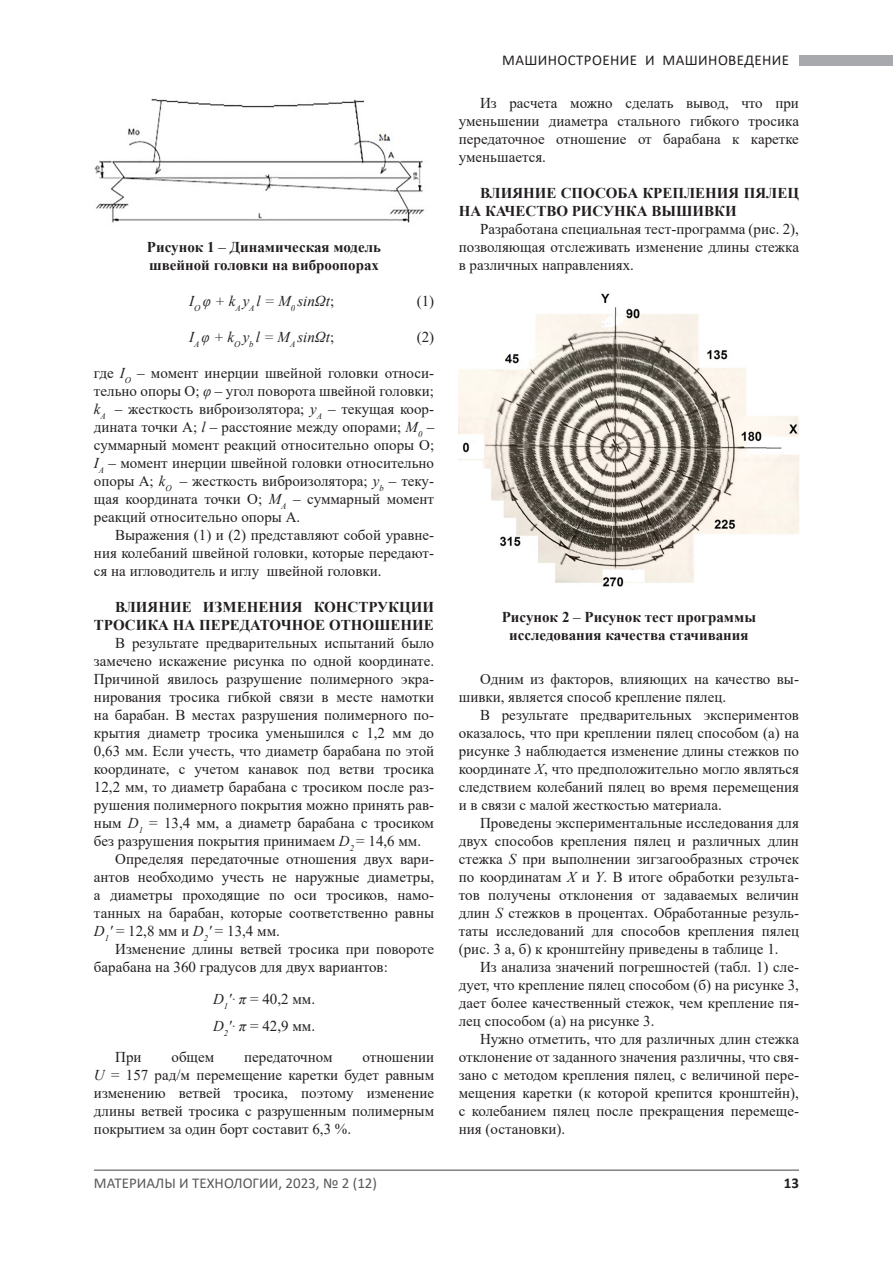
<style>
.page{position:relative;width:893px;height:1263px;background:#fff}
.page>*{position:absolute;margin:0;border:0;box-sizing:border-box;transform-origin:0 0}
.Основной_текст{font:15px/18px "Times New Roman";color:#231f20;text-align:justify}
.Рисунок{font:700 15px/18px "Times New Roman";color:#231f20}
.Основной_текст-2{font:700 15px/18px "Times New Roman";color:#231f20;text-align:right}
.Основной_текст-3{font:italic 15px "Times New Roman";color:#231f20}
.t1{font:15px "Calibri";color:#57585a}
.t2{font:15px "Calibri";letter-spacing:.025em;color:#231f20}
.t3{font:700 15px "Calibri";color:#231f20}
.s1{font-weight:400}
.s2{font-style:normal}
.s3{font-style:italic}
</style>
<div class="page">
<hr style="left:94px;top:1169px;width:705px;height:2px;background:#57585a">
<div style="left:799px;top:55px;width:94px;height:11px;background:#a8a9ad"></div>
<img style="left:94px;top:98px;width:331px;height:125px">
<img style="left:459px;top:293px;width:340px;height:294px">
<p class="Рисунок" style="left:147px;top:238px;width:236px">Рисунок 1 <span class="s1">‒</span> Динамическая модель швейной головки на виброопорах</p>
<p class="Основной_текст-3" style="left:189px;top:291px;width:146px">I<sub>O</sub> φ + k<sub>A</sub> y<sub>A</sub> l = M<sub>0</sub> sinΩt<span class="s2">;</span></p>
<p class="Основной_текст" style="left:417px;top:292px;width:19px">(1)</p>
<p class="Основной_текст-3" style="left:189px;top:327px;width:146px">I<sub>A</sub> φ + k<sub>O</sub> y<sub>b</sub> l = M<sub>A</sub> sinΩt<span class="s2">;</span></p>
<p class="Основной_текст" style="left:417px;top:328px;width:19px">(2)</p>
<p class="Основной_текст" style="left:94px;top:364px;width:342px">где <span class="s3">I</span><sub>O</sub> ‒ момент инерции швейной головки относи&shy;тельно опоры O; <span class="s3">φ</span> ‒ угол поворота швейной головки; <span class="s3">k</span><sub>A</sub> ‒ жесткость виброизолятора; <span class="s3">y</span><sub>A</sub> ‒ текущая коор&shy;дината точки А; <span class="s3">l</span> ‒ расстояние между опорами; <span class="s3">M</span><sub>0</sub> ‒ суммарный момент реакций относительно опоры О; <span class="s3">I</span><sub>A</sub> ‒ момент инерции швейной головки относительно опоры A; <span class="s3">k</span><sub>O</sub> ‒ жесткость виброизолятора; <span class="s3">y</span><sub>b</sub> ‒ теку&shy;щая координата точки О; <span class="s3">M</span><sub>A</sub> ‒ суммарный момент реакций относительно опоры А.</p>
<p class="Основной_текст" style="left:94px;top:526px;width:342px;text-indent:21px">Выражения (1) и (2) представляют собой уравне&shy;ния колебаний швейной головки, которые передают&shy;ся на игловодитель и иглу швейной головки.</p>
<p class="Основной_текст-2" style="left:94px;top:598px;width:342px">ВЛИЯНИЕ ИЗМЕНЕНИЯ КОНСТРУКЦИИ<br>ТРОСИКА НА ПЕРЕДАТОЧНОЕ ОТНОШЕНИЕ</p>
<p class="Основной_текст" style="left:94px;top:634px;width:342px;text-indent:21px">В результате предварительных испытаний было замечено искажение рисунка по одной координате.<br>Причиной явилось разрушение полимерного экра&shy;нирования тросика гибкой связи в месте намотки на барабан. В местах разрушения полимерного по&shy;крытия диаметр тросика уменьшился с 1,2 мм до 0,63 мм. Если учесть, что диаметр барабана по этой координате, с учетом канавок под ветви тросика 12,2 мм, то диаметр барабана с тросиком после раз&shy;рушения полимерного покрытия можно принять рав&shy;ным <span class="s3">D</span><sub>1</sub> = 13,4 мм, а диаметр барабана с тросиком без разрушения покрытия принимаем <span class="s3">D</span><sub>2</sub> = 14,6 мм.</p>
<p class="Основной_текст" style="left:94px;top:850px;width:342px;text-indent:21px">Определяя передаточные отношения двух вари&shy;антов необходимо учесть не наружные диаметры, а диаметры проходящие по оси тросиков, намо&shy;танных на барабан, которые соответственно равны <span class="s3">D</span><sub>1</sub><span class="s3">'</span> = 12,8 мм и <span class="s3">D</span><sub>2</sub><span class="s3">'</span> = 13,4 мм.</p>
<p class="Основной_текст" style="left:94px;top:940px;width:342px;text-indent:21px">Изменение длины ветвей тросика при повороте барабана на 360 градусов для двух вариантов:</p>
<p class="Основной_текст" style="left:213px;top:989px;width:104px"><span class="s3">D</span><sub>1</sub><span class="s3">'∙ π</span> = 40,2 мм.</p>
<p class="Основной_текст" style="left:213px;top:1016px;width:104px"><span class="s3">D</span><sub>2</sub><span class="s3">'∙ π</span> = 42,9 мм.</p>
<p class="Основной_текст" style="left:115px;top:1048px;width:28px">При</p>
<p class="Основной_текст" style="left:171px;top:1048px;width:44px">общем</p>
<p class="Основной_текст" style="left:244px;top:1048px;width:90px">передаточном</p>
<p class="Основной_текст" style="left:94px;top:1048px;width:342px;text-indent:268px">отношении <span class="s3">U</span> = 157 рад/м перемещение каретки будет равным изменению ветвей тросика, поэтому изменение длины ветвей тросика с разрушенным полимерным покрытием за один борт составит 6,3 %.</p>
<p class="t2" style="left:502px;top:50px;width:288px">МАШИНОСТРОЕНИЕ И МАШИНОВЕДЕНИЕ</p>
<p class="Основной_текст" style="left:459px;top:94px;width:342px;text-indent:21px">Из расчета можно сделать вывод, что при уменьшении диаметра стального гибкого тросика передаточное отношение от барабана к каретке уменьшается.</p>
<p class="Основной_текст-2" style="left:459px;top:184px;width:342px;text-align:left;text-indent:21px">ВЛИЯНИЕ СПОСОБА КРЕПЛЕНИЯ ПЯЛЕЦ<br>НА КАЧЕСТВО РИСУНКА ВЫШИВКИ</p>
<p class="Основной_текст" style="left:459px;top:220px;width:342px;text-indent:21px">Разработана специальная тест-программа (рис. 2), позволяющая отслеживать изменение длины стежка в различных направлениях.</p>
<p class="Рисунок" style="left:502px;top:608px;width:256px;text-align:center">Рисунок 2 <span class="s1">‒</span> Рисунок тест программы исследования качества стачивания</p>
<p class="Основной_текст" style="left:459px;top:670px;width:342px;text-indent:21px">Одним из факторов, влияющих на качество вы&shy;шивки, является способ крепление пялец.</p>
<p class="Основной_текст" style="left:459px;top:706px;width:342px;text-indent:21px">В результате предварительных экспериментов оказалось, что при креплении пялец способом (а) на рисунке 3 наблюдается изменение длины стежков по координате <span class="s3">X</span>, что предположительно могло являться следствием колебаний пялец во время перемещения и в связи с малой жесткостью материала.</p>
<p class="Основной_текст" style="left:459px;top:814px;width:342px;text-indent:21px">Проведены экспериментальные исследования для двух способов крепления пялец и различных длин стежка <span class="s3">S</span> при выполнении зигзагообразных строчек по координатам <span class="s3">X</span> и <span class="s3">Y</span>. В итоге обработки результа&shy;тов получены отклонения от задаваемых величин длин <span class="s3">S</span> стежков в процентах. Обработанные резуль&shy;таты исследований для способов крепления пялец (рис. 3 а, б) к кронштейну приведены в таблице 1.</p>
<p class="Основной_текст" style="left:459px;top:958px;width:342px;text-indent:21px">Из анализа значений погрешностей (табл. 1) сле&shy;дует, что крепление пялец способом (б) на рисунке 3, дает более качественный стежок, чем крепление пя&shy;лец способом (а) на рисунке 3.</p>
<p class="Основной_текст" style="left:459px;top:1030px;width:342px;text-indent:21px">Нужно отметить, что для различных длин стежка отклонение от заданного значения различны, что свя&shy;зано с методом крепления пялец, с величиной пере&shy;мещения каретки (к которой крепится кронштейн), с колебанием пялец после прекращения перемеще&shy;ния (остановки).</p>
<p class="t1" style="left:94px;top:1173px;width:285px">МАТЕРИАЛЫ И ТЕХНОЛОГИИ, 2023, № 2 (12)</p>
<p class="t3" style="left:784px;top:1172px;width:17px">13</p>
</div>
